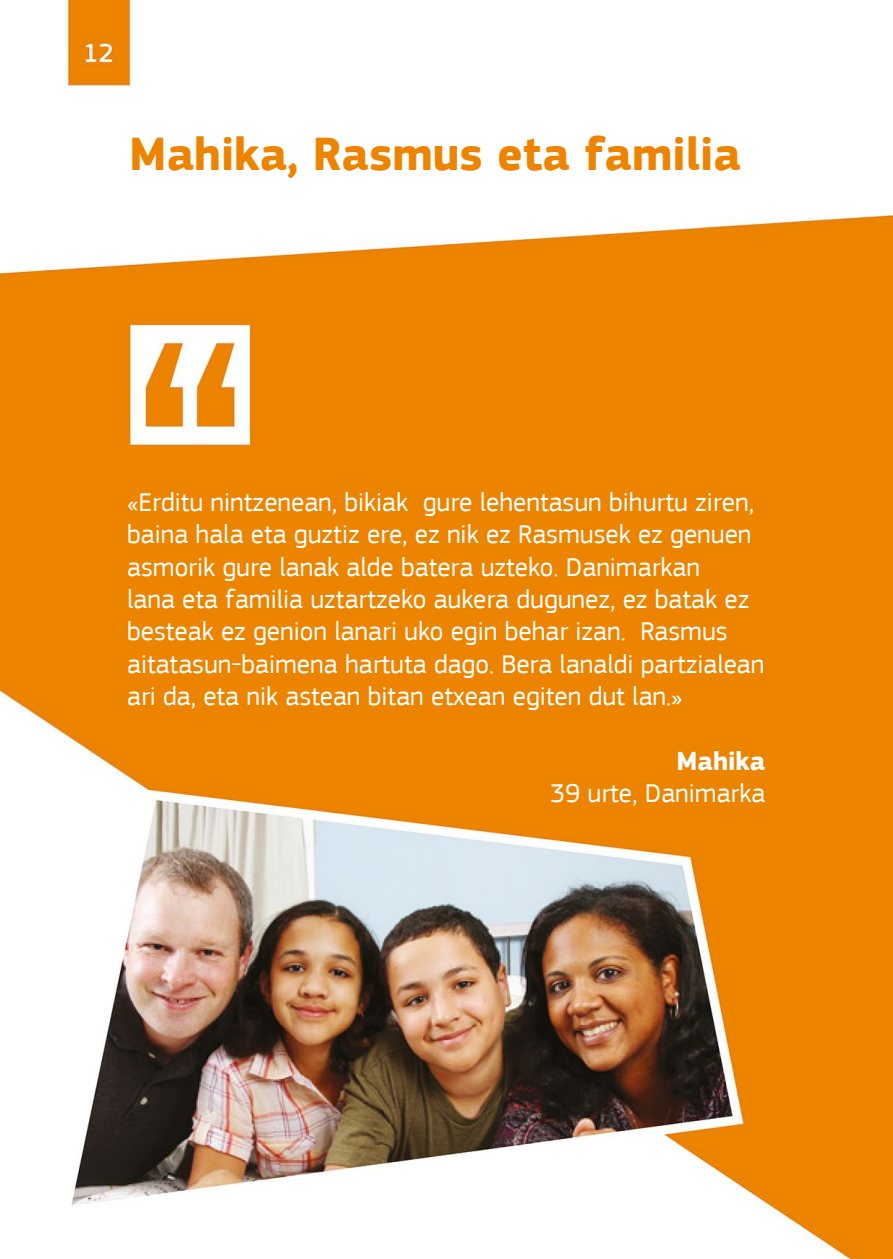
<style>
.page{position:relative;width:893px;height:1259px;background:#fff}
.page>*{position:absolute;margin:0;border:0;box-sizing:border-box;transform-origin:0 0}
.t1{font:700 48px "EC Square Sans Pro";color:#ed8400}
.t2{font:27px/32.4px "EC Square Sans Pro";color:#fff}
.t3{font:700 27px "EC Square Sans Pro";color:#fff}
</style>
<div class="page">
<img style="left:0;top:0;width:893px;height:1259px">
<h1 class="t1" style="left:129px;top:125px;width:613px">Mahika, Rasmus eta familia</h1>
<p class="t2" style="left:127px;top:486px;width:639px">«Erditu nintzenean, bikiak gure lehentasun bihurtu ziren, baina hala eta guztiz ere, ez nik ez Rasmusek ez genuen asmorik gure lanak alde batera uzteko. Danimarkan<br>lana eta familia uztartzeko aukera dugunez, ez batak ez besteak ez genion lanari uko egin behar izan. Rasmus aitatasun-baimena hartuta dago. Bera lanaldi partzialean ari da, eta nik astean bitan etxean egiten dut lan.»</p>
<p class="t3" style="left:677px;top:744px;width:90px">Mahika</p>
<p class="t2" style="left:550px;top:777px;width:217px">39 urte, Danimarka</p>
</div>
